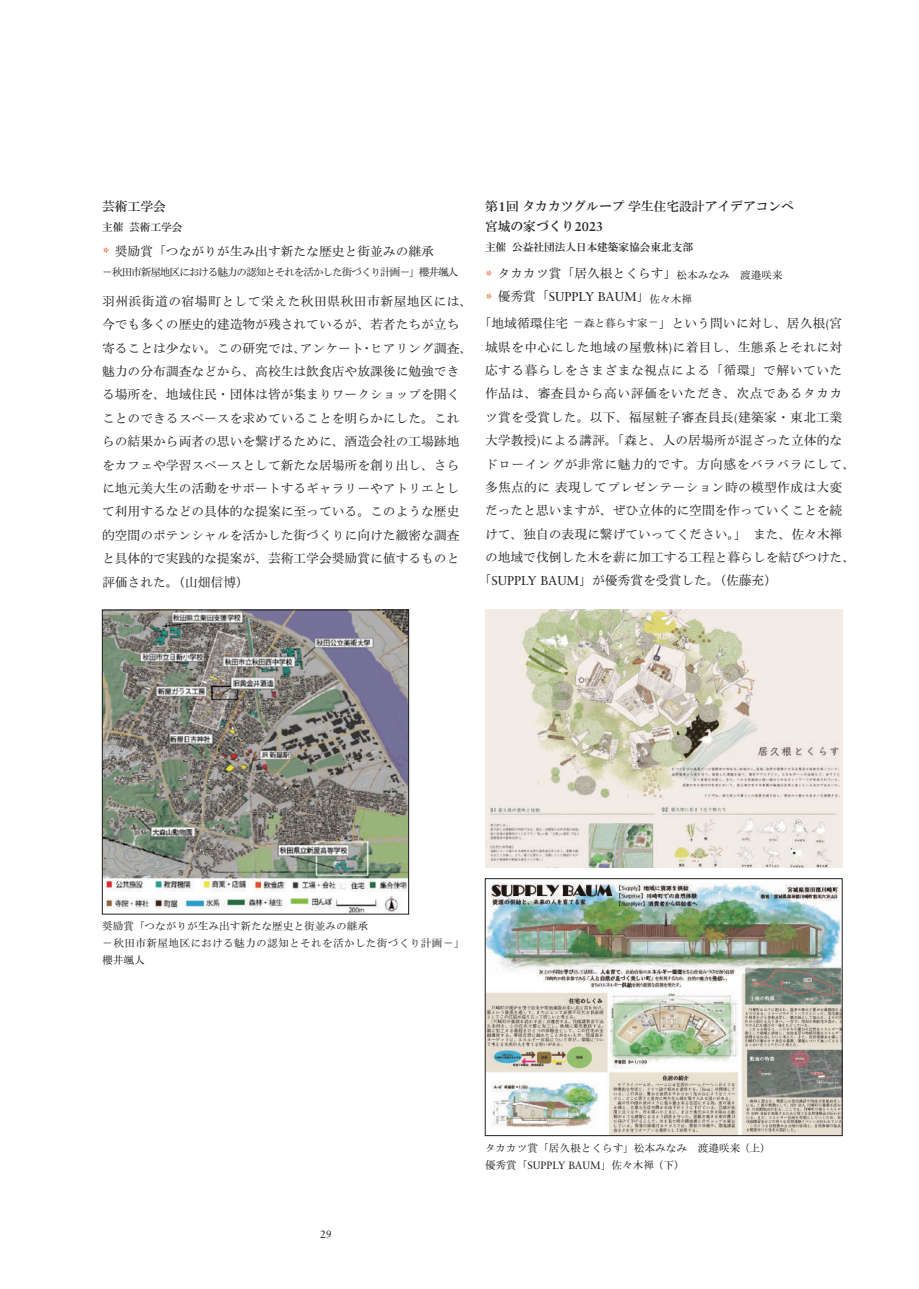
<style>
.page{position:relative;width:919px;height:1289px;background:#fff}
.page>*{position:absolute;margin:0;border:0;box-sizing:border-box;transform-origin:0 0}
.t1{font:500 12.75px/23.4px "Ro H Min Kok Pro";color:#231f20}
.t2{font:500 12.75px "Ro H Min Kok Pro";letter-spacing:.04em;color:#231f20}
.t3{font:500 12.75px "Ro H Min Kok Pro";letter-spacing:.025em;color:#231f20}
.t4{font:700 12.75px/19.8px "Ro H Mincho Std";color:#231f20}
.t5{font:500 12.75px "Ro H Min Kok Pro";letter-spacing:.03em;color:#231f20}
.t6{font:12.75px "Sabon LT Pro";color:#231f20}
.t7{font:500 10.65px/17px "Ro H Min Kok Pro";letter-spacing:.03em;color:#231f20}
.t8{font:500 10.65px/17px "Ro H Min Kok Pro";color:#231f20}
.t9{font:500 10.65px "Ro H Min Kok Pro";letter-spacing:-.1em;color:#231f20}
.t10{font:700 10.65px "Ro H Mincho Std";color:#231f20}
.t11{font:10.65px "Sabon LT Pro";color:#231f20}
.s1{font-family:"Sabon LT Pro";font-weight:400;font-size:14.85px;color:#e6551f}
.s2{font-family:"Sabon LT Pro"}
.s3{font-size:14.85px;color:#e6551f}
.s4{font-family:"Ro H Min Kok Pro";font-weight:500}
.s5{font-size:10.65px}
.s6{font-family:"Sabon LT Pro";font-weight:400}
</style>
<div class="page">
<img style="left:104px;top:611px;width:303px;height:301px">
<div style="left:102px;top:609px;width:307px;height:305px;border:1px solid #231f20"></div>
<img style="left:485px;top:609px;width:357px;height:258px">
<img style="left:487px;top:883px;width:353px;height:250px">
<div style="left:485px;top:878px;width:357px;height:257px;border:1px solid #231f20"></div>
<p class="t4" style="left:102px;top:197px;width:65px">芸術工学会</p>
<p class="t10" style="left:102px;top:221px;width:82px">主催 芸術工学会</p>
<p class="t1" style="left:102px;top:240px;width:333px"><span class="s1">*</span> 奨励賞「つながりが生み出す新たな歴史と街並みの継承</p>
<p class="t9" style="left:102px;top:265px;width:357px">－秋田市新屋地区における魅力の認知とそれを活かした街づくり計画－」櫻井颯人</p>
<p class="t1" style="left:102px;top:290px;width:371px">羽州浜街道の宿場町として栄えた秋田県秋田市新屋地区には、今でも多くの歴史的建造物が残されているが、若者たちが立ち寄ることは少ない。この研究では、アンケート・ヒアリング調査、魅力の分布調査などから、高校生は飲食店や放課後に勉強できる場所を、地域住民・団体は皆が集まりワークショップを開くことのできるスペースを求めていることを明らかにした。これらの結果から両者の思いを繋げるために、酒造会社の工場跡地をカフェや学習スペースとして新たな居場所を創り出し、さらに地元美大生の活動をサポートするギャラリーやアトリエとして利用するなどの具体的な提案に至っている。このような歴史的空間のポテンシャルを活かした街づくりに向けた緻密な調査と具体的で実践的な提案が、芸術工学会奨励賞に値するものと評価された。（山畑信博）</p>
<p class="t4" style="left:485px;top:197px;width:310px">第<span class="s2">1</span>回タカカツグループ学生住宅設計アイデアコンペ宮城の家づくり<span class="s2">2023</span></p>
<p class="t10" style="left:485px;top:241px;width:209px">主催 公益社団法人日本建築家協会東北支部</p>
<p class="t1" style="left:485px;top:262px;width:299px"><span class="s1">*</span> タカカツ賞「居久根とくらす」<sub>松本みなみ　渡邉咲来</sub></p>
<p class="t6" style="left:485px;top:289px;width:208px"><span class="s3">*</span> <span class="s4">優秀賞「</span>SUPPLY BAUM<span class="s4">」</span><sub>佐々木禅</sub></p>
<p class="t1" style="left:478px;top:312px;width:365px">「地域循環住宅<span class="s5">－森と暮らす家－</span>」という問いに対し、居久根<span class="s6">(</span>宮</p>
<p class="t3" style="left:485px;top:339px;width:359px">城県を中心にした地域の屋敷林<span class="s6">)</span>に着目し、生態系とそれに対</p>
<p class="t2" style="left:485px;top:362px;width:359px">応する暮らしをさまざまな視点による「循環」で解いていた</p>
<p class="t2" style="left:485px;top:386px;width:359px">作品は、審査員から高い評価をいただき、次点であるタカカ</p>
<p class="t5" style="left:485px;top:409px;width:359px">ツ賞を受賞した。以下、福屋粧子審査員長<span class="s6">(</span>建築家・東北工業</p>
<p class="t1" style="left:485px;top:429px;width:359px">大学教授<span class="s6">)</span>による講評。「森と、人の居場所が混ざった立体的な</p>
<p class="t2" style="left:485px;top:456px;width:371px">ドローイングが非常に魅力的です。方向感をバラバラにして、</p>
<p class="t3" style="left:485px;top:479px;width:359px">多焦点的に表現してプレゼンテーション時の模型作成は大変</p>
<p class="t1" style="left:485px;top:499px;width:359px">だったと思いますが、ぜひ立体的に空間を作っていくことを続</p>
<p class="t1" style="left:485px;top:523px;width:359px">けて、独自の表現に繋げていってください。」　また、佐々木禅</p>
<p class="t1" style="left:485px;top:546px;width:371px">の地域で伐倒した木を薪に加工する工程と暮らしを結びつけた、</p>
<p class="t1" style="left:478px;top:570px;width:300px">「<span class="s6">SUPPLY BAUM</span>」が優秀賞を受賞した。（佐藤充）</p>
<p class="t7" style="left:102px;top:918px;width:364px">奨励賞「つながりが生み出す新たな歴史と街並みの継承<br>－秋田市新屋地区における魅力の認知とそれを活かした街づくり計画－」櫻井颯人</p>
<p class="t11" style="left:320px;top:1227px;width:13px">29</p>
<p class="t8" style="left:485px;top:1139px;width:287px">タカカツ賞「居久根とくらす」松本みなみ　渡邉咲来（上）優秀賞「<span class="s6">SUPPLY BAUM</span>」佐々木禅（下）</p>
</div>
